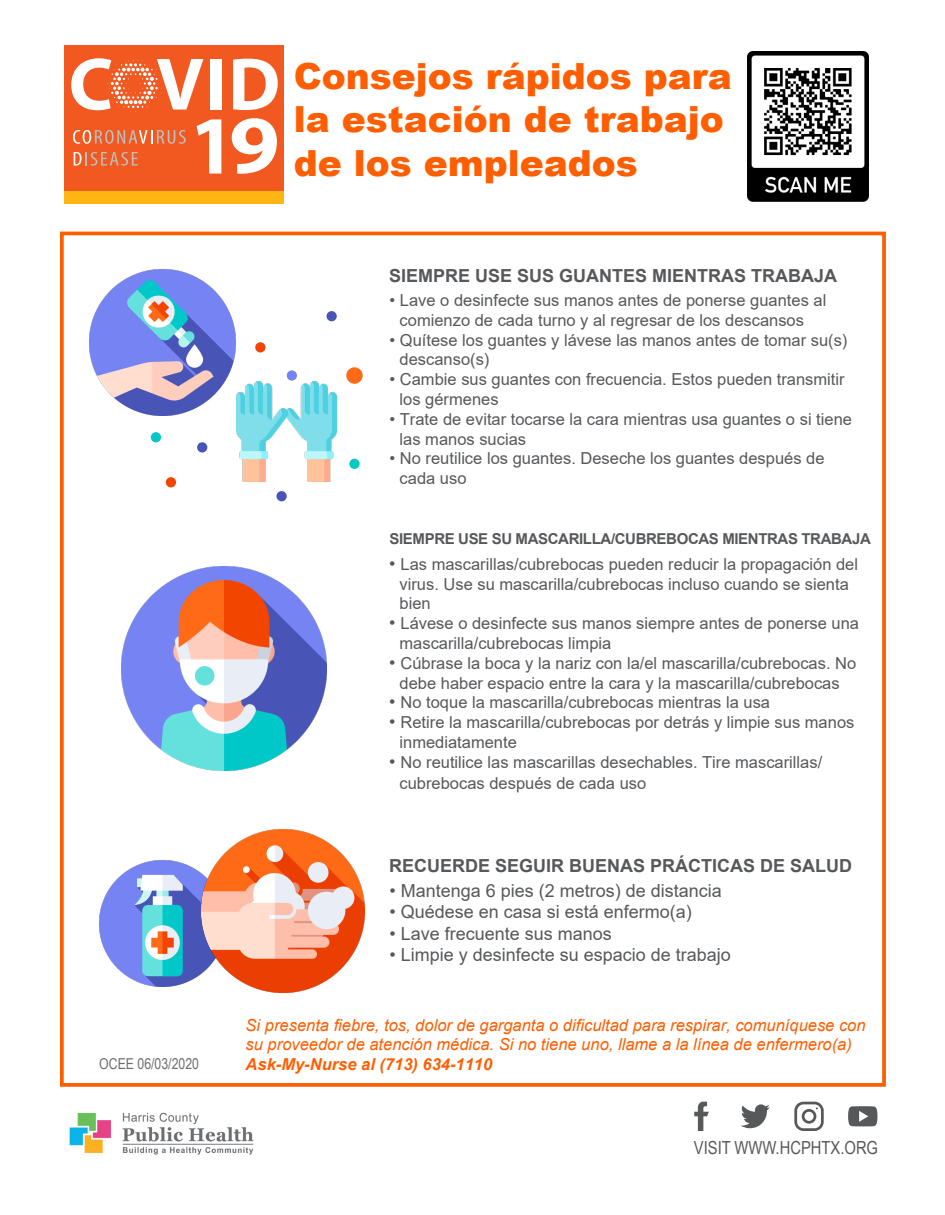
<style>
.page{position:relative;width:945px;height:1215px;background:#fff}
.page>*{position:absolute;margin:0;border:0;box-sizing:border-box;transform-origin:0 0}
.t1{font:900 36px/43.2px "Arial";color:#ff5e00}
.t2{font:18px "Arial";color:#57585a}
.t3{font:700 18px "Arial";color:#57585a}
.t4{font:18px "Arial Narrow";color:#57585a}
.t5{font:16.5px/19.8px "Arial";color:#57585a}
.t6{font:italic 16.5px/19.8px "Arial";color:#ff5e00}
.t7{font:700 15px "Arial";letter-spacing:-.025em;color:#57585a}
.t8{font:15px "Arial Narrow";color:#6c6d70}
.s1{font-size:18px}
.s2{font-weight:700}
</style>
<div class="page">
<div style="left:60px;top:232px;width:826px;height:855px;border:4px solid #ff5e00"></div>
<div style="left:64px;top:45px;width:219px;height:148px;background:#f15921"></div>
<div style="left:64px;top:191px;width:219px;height:13px;background:#ffb512"></div>
<svg style="left:232px;top:118px;width:45px;height:56px"></svg>
<svg style="left:73px;top:130px;width:113px;height:14px"></svg>
<svg style="left:74px;top:152px;width:64px;height:14px"></svg>
<svg style="left:233px;top:59px;width:45px;height:51px"></svg>
<div style="left:210px;top:59px;width:11px;height:51px;background:#fff"></div>
<svg style="left:71px;top:58px;width:132px;height:54px"></svg>
<svg style="left:197px;top:119px;width:24px;height:55px"></svg>
<img style="left:122px;top:566px;width:204px;height:205px">
<img style="left:100px;top:860px;width:101px;height:126px">
<img style="left:90px;top:269px;width:146px;height:146px">
<img style="left:201px;top:829px;width:164px;height:164px">
<img style="left:236px;top:381px;width:100px;height:100px">
<div style="left:287px;top:370px;width:10px;height:11px;background:#7584f2;border-radius:50%"></div>
<div style="left:197px;top:442px;width:10px;height:11px;background:#4855b7;border-radius:50%"></div>
<div style="left:346px;top:367px;width:17px;height:17px;background:#fe6a16;border-radius:50%"></div>
<div style="left:255px;top:342px;width:10px;height:10px;background:#f24500;border-radius:50%"></div>
<div style="left:349px;top:459px;width:11px;height:10px;background:#00c8c8;border-radius:50%"></div>
<div style="left:326px;top:311px;width:11px;height:10px;background:#4855b7;border-radius:50%"></div>
<div style="left:276px;top:491px;width:11px;height:10px;background:#4855b7;border-radius:50%"></div>
<div style="left:151px;top:432px;width:10px;height:10px;background:#00c8c8;border-radius:50%"></div>
<div style="left:166px;top:477px;width:10px;height:10px;background:#f24500;border-radius:50%"></div>
<img style="left:747px;top:51px;width:121px;height:151px">
<img style="left:69px;top:1112px;width:185px;height:43px">
<svg style="left:794px;top:1102px;width:30px;height:29px"></svg>
<svg style="left:694px;top:1102px;width:15px;height:29px"></svg>
<svg style="left:741px;top:1104px;width:29px;height:24px"></svg>
<svg style="left:848px;top:1106px;width:29px;height:20px"></svg>
<p class="t8" style="left:99px;top:1053px;width:101px">OCEE 06/03/2020</p>
<p class="t1" style="left:294px;top:54px;width:440px">Consejos rápidos para la estación de trabajo de los empleados</p>
<p class="t3" style="left:389px;top:263px;width:450px">SIEMPRE USE SUS GUANTES MIENTRAS TRABAJA</p>
<p class="t5" style="left:400px;top:290px;width:428px;text-indent:-10px">• Lave o desinfecte sus manos antes de ponerse guantes al comienzo de cada turno y al regresar de los descansos</p>
<p class="t5" style="left:400px;top:330px;width:449px;text-indent:-10px">• Quítese los guantes y lávese las manos antes de tomar su(s) descanso(s)</p>
<p class="t5" style="left:400px;top:370px;width:447px;text-indent:-10px">• Cambie sus guantes con frecuencia. Estos pueden transmitir los gérmenes</p>
<p class="t5" style="left:400px;top:409px;width:454px;text-indent:-10px">• Trate de evitar tocarse la cara mientras usa guantes o si tiene las manos sucias</p>
<p class="t5" style="left:400px;top:449px;width:426px;text-indent:-10px">• No reutilice los guantes. Deseche los guantes después de cada uso</p>
<p class="t7" style="left:390px;top:528px;width:483px">SIEMPRE USE SU MASCARILLA/CUBREBOCAS MIENTRAS TRABAJA</p>
<p class="t5" style="left:400px;top:554px;width:460px;text-indent:-10px"><span class="s1">•</span> Las mascarillas/cubrebocas pueden reducir la propagación del virus. Use su mascarilla/cubrebocas incluso cuando se sienta bien</p>
<p class="t5" style="left:400px;top:613px;width:461px;text-indent:-10px"><span class="s1">•</span> Lávese o desinfecte sus manos siempre antes de ponerse una mascarilla/cubrebocas limpia</p>
<p class="t5" style="left:389px;top:653px;width:469px;text-align:center"><span class="s1">•</span> Cúbrase la boca y la nariz con la/el mascarilla/cubrebocas. No debe haber espacio entre la cara y la mascarilla/cubrebocas</p>
<p class="t5" style="left:389px;top:693px;width:382px"><span class="s1">•</span> No toque la mascarilla/cubrebocas mientras la usa</p>
<p class="t5" style="left:400px;top:712px;width:456px;text-indent:-10px"><span class="s1">•</span> Retire la mascarilla/cubrebocas por detrás y limpie sus manos inmediatamente</p>
<p class="t5" style="left:400px;top:751px;width:424px;line-height:21px;text-indent:-10px"><span class="s1">•</span> No reutilice las mascarillas desechables. Tire mascarillas/ cubrebocas después de cada uso</p>
<p class="t3" style="left:389px;top:853px;width:465px">RECUERDE SEGUIR BUENAS PRÁCTICAS DE SALUD</p>
<p class="t2" style="left:390px;top:878px;width:334px">• Mantenga 6 pies (2 metros) de distancia</p>
<p class="t2" style="left:390px;top:900px;width:304px">• Quédese en casa si está enfermo(a)</p>
<p class="t2" style="left:390px;top:922px;width:224px">• Lave frecuente sus manos</p>
<p class="t2" style="left:390px;top:943px;width:343px">• Limpie y desinfecte su espacio de trabajo</p>
<p class="t6" style="left:246px;top:1015px;width:621px">Si presenta fiebre, tos, dolor de garganta o dificultad para respirar, comuníquese con su proveedor de atención médica. Si no tiene uno, llame a la línea de enfermero(a)<br><span class="s2">Ask-My-Nurse al (713) 634-1110</span></p>
<p class="t4" style="left:694px;top:1134px;width:186px">VISIT WWW.HCPHTX.ORG</p>
</div>
